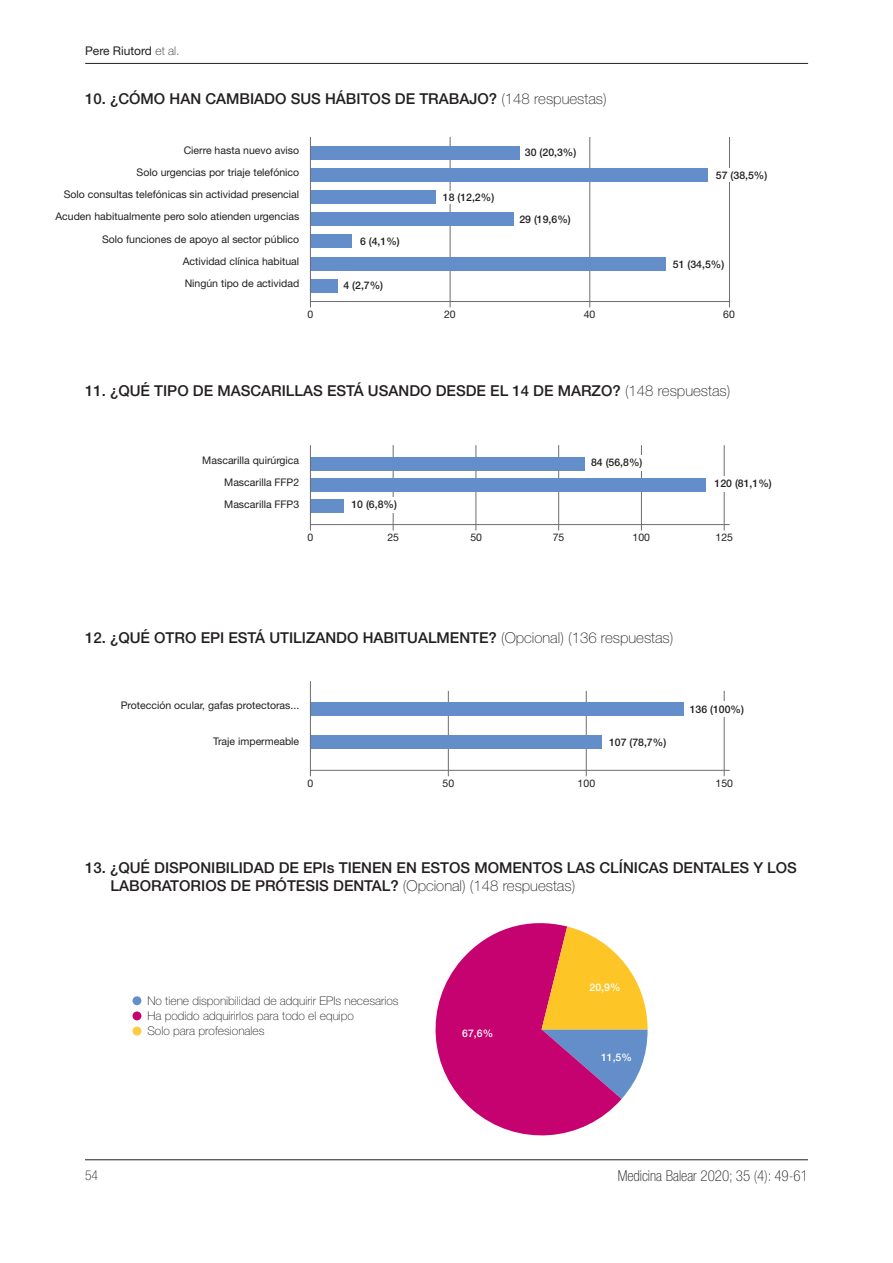
<style>
.page{position:relative;width:893px;height:1263px;background:#fff}
.page>*{position:absolute;margin:0;border:0;box-sizing:border-box;transform-origin:0 0}
.t1{font:500 15px/18px "Helvetica Neue LT Std";color:#231f20}
.t2{font:100 condensed 15px "Helvetica Neue LT Std";color:#231f20}
.t3{font:100 condensed 13.5px "Helvetica Neue LT Std";color:#231f20}
.t4{font:100 12px "Helvetica Neue LT Std";color:#231f20}
.t5{font:12px "Helvetica Neue LT Std";color:#231f20}
.t6{font:10.5px "Helvetica Neue LT Std";color:#231f20}
.t7{font:500 10.5px "Helvetica Neue LT Std";color:#231f20}
.t8{font:500 10.5px "Helvetica Neue LT Std";color:#fff}
.s1{font-weight:100}
</style>
<div class="page">
<hr style="left:85px;top:1159px;width:723px;height:1px;background:#231f20">
<hr style="left:85px;top:63px;width:723px;height:1px;background:#231f20">
<hr style="left:729px;top:137px;width:1px;height:170px;background:#6c6d70">
<hr style="left:590px;top:137px;width:1px;height:170px;background:#6c6d70">
<hr style="left:450px;top:137px;width:1px;height:170px;background:#6c6d70">
<div style="left:310px;top:146px;width:210px;height:14px;background:#638ec9"></div>
<div style="left:310px;top:190px;width:126px;height:14px;background:#638ec9"></div>
<div style="left:310px;top:235px;width:42px;height:13px;background:#638ec9"></div>
<div style="left:310px;top:279px;width:28px;height:14px;background:#638ec9"></div>
<div style="left:310px;top:257px;width:356px;height:13px;background:#638ec9"></div>
<div style="left:310px;top:213px;width:203px;height:13px;background:#638ec9"></div>
<div style="left:310px;top:168px;width:398px;height:14px;background:#638ec9"></div>
<hr style="left:310px;top:137px;width:1px;height:170px;background:#6c6d70">
<hr style="left:310px;top:301px;width:420px;height:1px;background:#6c6d70">
<div style="left:713px;top:168px;width:28px;height:14px;background:#fff"></div>
<div style="left:440px;top:192px;width:27px;height:12px;background:#fff"></div>
<hr style="left:724px;top:445px;width:1px;height:85px;background:#6c6d70">
<hr style="left:641px;top:445px;width:1px;height:85px;background:#6c6d70">
<hr style="left:558px;top:445px;width:1px;height:85px;background:#6c6d70">
<hr style="left:476px;top:445px;width:1px;height:85px;background:#6c6d70">
<hr style="left:393px;top:445px;width:1px;height:85px;background:#6c6d70">
<div style="left:310px;top:457px;width:275px;height:13px;background:#638ec9"></div>
<div style="left:310px;top:478px;width:396px;height:13px;background:#638ec9"></div>
<div style="left:310px;top:499px;width:33px;height:13px;background:#638ec9"></div>
<hr style="left:310px;top:445px;width:1px;height:85px;background:#6c6d70">
<hr style="left:310px;top:524px;width:420px;height:1px;background:#6c6d70">
<div style="left:628px;top:455px;width:27px;height:15px;background:#fff"></div>
<div style="left:713px;top:476px;width:27px;height:15px;background:#fff"></div>
<div style="left:382px;top:497px;width:28px;height:16px;background:#fff"></div>
<hr style="left:724px;top:691px;width:1px;height:85px;background:#6c6d70">
<hr style="left:586px;top:691px;width:1px;height:85px;background:#6c6d70">
<hr style="left:448px;top:691px;width:1px;height:85px;background:#6c6d70">
<div style="left:310px;top:702px;width:374px;height:14px;background:#638ec9"></div>
<div style="left:310px;top:736px;width:292px;height:13px;background:#638ec9"></div>
<hr style="left:310px;top:681px;width:1px;height:95px;background:#6c6d70">
<hr style="left:310px;top:770px;width:420px;height:1px;background:#6c6d70">
<div style="left:716px;top:702px;width:27px;height:15px;background:#fff"></div>
<svg style="left:435px;top:923px;width:187px;height:213px;fill:#c60170"></svg>
<svg style="left:542px;top:926px;width:106px;height:173px;background:#cf957a"></svg>
<div style="left:133px;top:996px;width:8px;height:9px;background:#638ec9;border-radius:50%"></div>
<div style="left:133px;top:1011px;width:8px;height:9px;background:#c60170;border-radius:50%"></div>
<div style="left:133px;top:1026px;width:8px;height:9px;background:#feca42;border-radius:50%"></div>
<p class="t5" style="left:85px;top:44px;width:96px">Pere Riutord <span class="s1">et al.</span></p>
<p class="t1" style="left:85px;top:90px;width:523px">10. ¿CÓMO HAN CAMBIADO SUS HÁBITOS DE TRABAJO? <span class="s1">(148 respuestas)</span></p>
<p class="t6" style="left:184px;top:144px;width:117px">Cierre hasta nuevo aviso</p>
<p class="t6" style="left:137px;top:166px;width:164px">Solo urgencias por triaje telefónico</p>
<p class="t6" style="left:64px;top:188px;width:237px">Solo consultas telefónicas sin actividad presencial</p>
<p class="t6" style="left:55px;top:210px;width:245px">Acuden habitualmente pero solo atienden urgencias</p>
<p class="t6" style="left:102px;top:233px;width:199px">Solo funciones de apoyo al sector público</p>
<p class="t6" style="left:183px;top:255px;width:118px">Actividad clínica habitual</p>
<p class="t6" style="left:185px;top:277px;width:116px">Ningún tipo de actividad</p>
<p class="t7" style="left:360px;top:235px;width:41px">6 (4,1%)</p>
<p class="t7" style="left:343px;top:279px;width:41px">4 (2,7%)</p>
<p class="t7" style="left:443px;top:191px;width:53px">18 (12,2%)</p>
<p class="t7" style="left:525px;top:146px;width:53px">30 (20,3%)</p>
<p class="t7" style="left:519px;top:213px;width:53px">29 (19,6%)</p>
<p class="t7" style="left:716px;top:169px;width:53px">57 (38,5%)</p>
<p class="t7" style="left:673px;top:257px;width:53px">51 (34,5%)</p>
<p class="t6" style="left:307px;top:308px;width:7px">0</p>
<p class="t6" style="left:444px;top:308px;width:13px">20</p>
<p class="t6" style="left:584px;top:308px;width:13px">40</p>
<p class="t6" style="left:723px;top:308px;width:13px">60</p>
<p class="t1" style="left:85px;top:381px;width:647px">11. ¿QUÉ TIPO DE MASCARILLAS ESTÁ USANDO DESDE EL 14 DE MARZO? <span class="s1">(148 respuestas)</span></p>
<p class="t6" style="left:202px;top:454px;width:98px">Mascarilla quirúrgica</p>
<p class="t6" style="left:224px;top:476px;width:77px">Mascarilla FFP2</p>
<p class="t6" style="left:224px;top:498px;width:77px">Mascarilla FFP3</p>
<p class="t7" style="left:351px;top:498px;width:47px">10 (6,8%)</p>
<p class="t7" style="left:591px;top:456px;width:53px">84 (56,8%)</p>
<p class="t7" style="left:715px;top:477px;width:59px">120 (81,1%)</p>
<p class="t6" style="left:307px;top:531px;width:7px">0</p>
<p class="t6" style="left:387px;top:531px;width:13px">25</p>
<p class="t6" style="left:470px;top:531px;width:13px">50</p>
<p class="t6" style="left:553px;top:531px;width:13px">75</p>
<p class="t6" style="left:632px;top:531px;width:19px">100</p>
<p class="t6" style="left:716px;top:531px;width:19px">125</p>
<p class="t1" style="left:85px;top:628px;width:590px">12. ¿QUÉ OTRO EPI ESTÁ UTILIZANDO HABITUALMENTE? <span class="s1">(Opcional) (136 respuestas)</span></p>
<p class="t6" style="left:121px;top:699px;width:180px">Protección ocular, gafas protectoras...</p>
<p class="t6" style="left:213px;top:735px;width:88px">Traje impermeable</p>
<p class="t7" style="left:609px;top:736px;width:59px">107 (78,7%)</p>
<p class="t7" style="left:690px;top:703px;width:56px">136 (100%)</p>
<p class="t6" style="left:307px;top:777px;width:7px">0</p>
<p class="t6" style="left:443px;top:777px;width:13px">50</p>
<p class="t6" style="left:578px;top:777px;width:19px">100</p>
<p class="t6" style="left:716px;top:777px;width:19px">150</p>
<p class="t1" style="left:111px;top:859px;width:688px;text-indent:-26px">13. ¿QUÉ DISPONIBILIDAD DE EPIs TIENEN EN ESTOS MOMENTOS LAS CLÍNICAS DENTALES Y LOS<br>LABORATORIOS DE PRÓTESIS DENTAL? <span class="s1">(Opcional) (148 respuestas)</span></p>
<p class="t4" style="left:147px;top:994px;width:253px">No tiene disponibilidad de adquirir EPIs necesarios</p>
<p class="t4" style="left:147px;top:1009px;width:208px">Ha podido adquirirlos para todo el equipo</p>
<p class="t4" style="left:147px;top:1024px;width:119px">Solo para profesionales</p>
<p class="t8" style="left:462px;top:1027px;width:32px">67,6%</p>
<p class="t8" style="left:590px;top:981px;width:32px">20,9%</p>
<p class="t8" style="left:601px;top:1051px;width:32px">11,5%</p>
<p class="t3" style="left:85px;top:1168px;width:14px">54</p>
<p class="t2" style="left:618px;top:1167px;width:192px">Medicina Balear 2020; 35 (4): 49-61</p>
</div>
